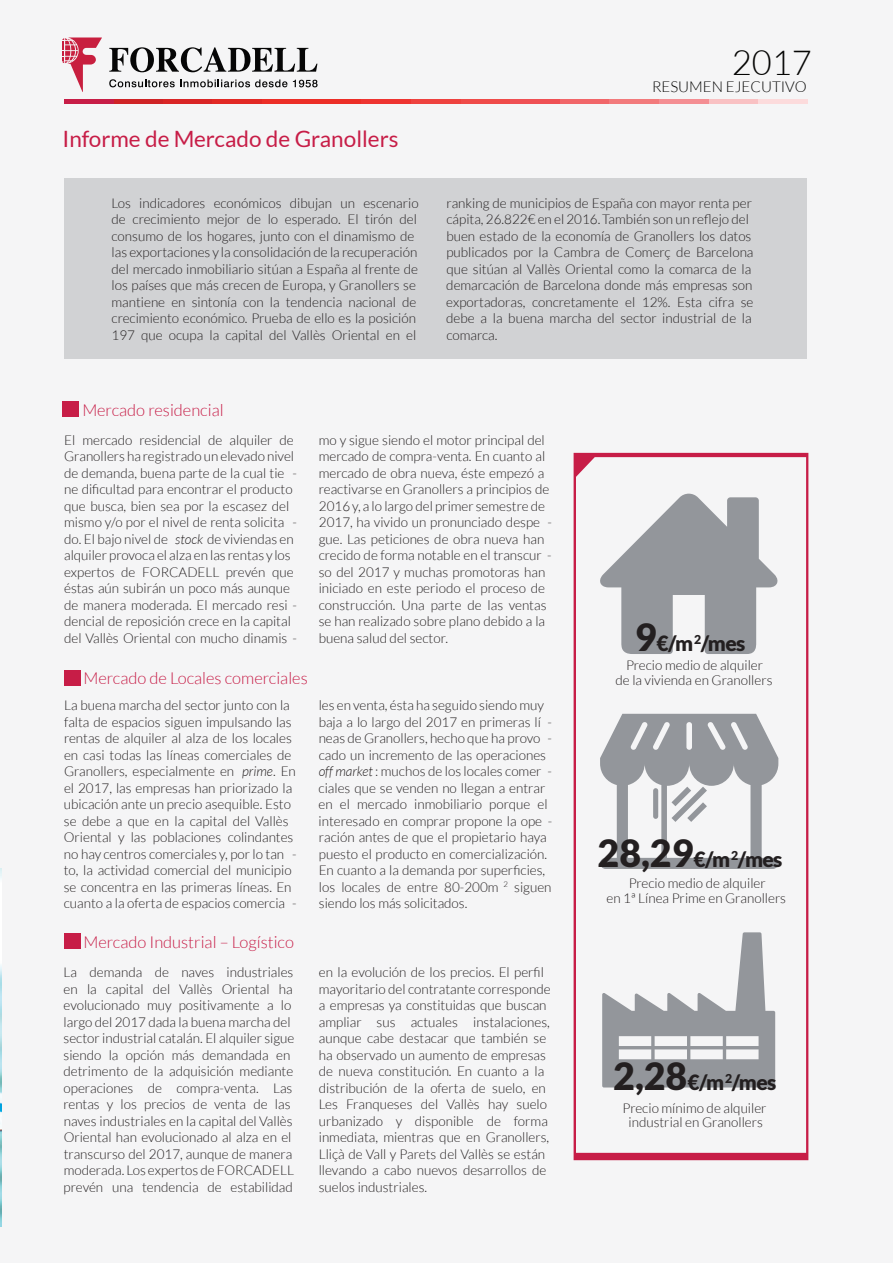
<style>
.page{position:relative;width:893px;height:1263px;background:#f5f5f6}
.page>*{position:absolute;margin:0;border:0;box-sizing:border-box;transform-origin:0 0}
.t1{font:300 34.5px "Lato";color:#050504}
.t2{font:22.5px "Lato";color:#c71d47}
.t3{font:900 21px "Lato";letter-spacing:-.03em;color:#231f20}
.t4{font:300 16.5px "Lato";color:#c71d47}
.t5{font:300 15px "Lato";color:#050504}
.t6{font:300 13.5px/16.5px "Lato";color:#231f20}
.s1{font-style:italic}
.s2{font-size:37.5px}
</style>
<div class="page">
<div style="left:65px;top:179px;width:742px;height:180px;background:#d1d2d4"></div>
<img style="left:0;top:868px;width:1px;height:358px">
<div style="left:63px;top:401px;width:16px;height:16px;background:#c71d47"></div>
<div style="left:64px;top:670px;width:16px;height:15px;background:#c71d47"></div>
<div style="left:64px;top:933px;width:16px;height:16px;background:#c71d47"></div>
<hr style="left:113px;top:100px;width:50px;height:4px;background:#cf2326">
<hr style="left:64px;top:100px;width:49px;height:4px;background:#c71d47">
<hr style="left:163px;top:100px;width:50px;height:4px;background:#d92526">
<hr style="left:213px;top:100px;width:49px;height:4px;background:#e22925">
<hr style="left:262px;top:100px;width:50px;height:4px;background:#ec2e27">
<hr style="left:312px;top:100px;width:49px;height:4px;background:#ec2e27">
<hr style="left:361px;top:100px;width:50px;height:4px;background:#ee3431">
<hr style="left:411px;top:100px;width:50px;height:4px;background:#ee423f">
<hr style="left:461px;top:100px;width:49px;height:4px;background:#ef4b49">
<hr style="left:510px;top:100px;width:50px;height:4px;background:#ef5054">
<hr style="left:560px;top:100px;width:49px;height:4px;background:#f16669">
<hr style="left:609px;top:100px;width:50px;height:4px;background:#f27a7c">
<hr style="left:659px;top:100px;width:50px;height:4px;background:#f48e93">
<hr style="left:709px;top:100px;width:49px;height:4px;background:#f9c1c3">
<hr style="left:758px;top:100px;width:50px;height:4px;background:#fcdbdc">
<div style="left:574px;top:453px;width:234px;height:707px;background:#c71d47;border:2px solid #c71d47"></div>
<div style="left:576px;top:457px;width:230px;height:696px;background:#f5f5f6"></div>
<svg style="left:599px;top:494px;width:179px;height:160px;background:#b7b8bc"></svg>
<svg style="left:602px;top:932px;width:173px;height:155px;background:#c3c4c7"></svg>
<svg style="left:600px;top:714px;width:178px;height:155px;background:#c0c2c5"></svg>
<div style="left:653px;top:788px;width:5px;height:31px;background:#93969b;border-radius:3px"></div>
<svg style="left:109px;top:47px;width:208px;height:25px"></svg>
<svg style="left:109px;top:79px;width:178px;height:8px"></svg>
<svg style="left:293px;top:80px;width:25px;height:7px"></svg>
<svg style="left:62px;top:38px;width:40px;height:54px"></svg>
<h2 class="t2" style="left:63px;top:126px;width:337px">Informe de Mercado de Granollers</h2>
<h1 class="t1" style="left:732px;top:44px;width:82px">2017</h1>
<p class="t5" style="left:652px;top:78px;width:156px">RESUMEN EJECUTIVO</p>
<p class="t6" style="left:112px;top:195px;width:309px">Los indicadores económicos dibujan un escenario de crecimiento mejor de lo esperado. El tirón del consumo de los hogares, junto con el dinamismo de las exportaciones y la consolidación de la recuperación del mercado inmobiliario sitúan a España al frente de los países que más crecen de Europa, y Granollers se mantiene en sintonía con la tendencia nacional de crecimiento económico. Prueba de ello es la posición 197 que ocupa la capital del Vallès Oriental en el</p>
<p class="t6" style="left:446px;top:195px;width:309px">ranking de municipios de España con mayor renta per cápita, 26.822€ en el 2016.También son un reflejo del buen estado de la economía de Granollers los datos publicados por la Cambra de Comerç de Barcelona que sitúan al Vallès Oriental como la comarca de la demarcación de Barcelona donde más empresas son exportadoras, concretamente el 12%. Esta cifra se debe a la buena marcha del sector industrial de la comarca.</p>
<p class="t4" style="left:82px;top:401px;width:143px">Mercado residencial</p>
<p class="t6" style="left:64px;top:432px;width:234px">El mercado residencial de alquiler de Granollers ha registrado un elevado nivel de demanda, buena parte de la cual tie - ne dificultad para encontrar el producto que busca, bien sea por la escasez del mismo y/o por el nivel de renta solicita - do. El bajo nivel de <span class="s1">stock</span> de viviendas en alquiler provoca el alza en las rentas y los expertos de FORCADELL prevén que éstas aún subirán un poco más aunque de manera moderada. El mercado resi - dencial de reposición crece en la capital del Vallès Oriental con mucho dinamis -</p>
<p class="t4" style="left:84px;top:669px;width:226px">Mercado de Locales comerciales</p>
<p class="t6" style="left:64px;top:697px;width:234px">La buena marcha del sector junto con la falta de espacios siguen impulsando las rentas de alquiler al alza de los locales en casi todas las líneas comerciales de Granollers, especialmente en <span class="s1">prime</span>. En el 2017, las empresas han priorizado la ubicación ante un precio asequible. Esto se debe a que en la capital del Vallès Oriental y las poblaciones colindantes no hay centros comerciales y, por lo tan - to, la actividad comercial del municipio se concentra en las primeras líneas. En cuanto a la oferta de espacios comercia -</p>
<p class="t4" style="left:84px;top:933px;width:212px">Mercado Industrial – Logístico</p>
<p class="t6" style="left:63px;top:964px;width:233px">La demanda de naves industriales en la capital del Vallès Oriental ha evolucionado muy positivamente a lo largo del 2017 dada la buena marcha del sector industrial catalán. El alquiler sigue siendo la opción más demandada en detrimento de la adquisición mediante operaciones de compra-venta. Las rentas y los precios de venta de las naves industriales en la capital del Vallès Oriental han evolucionado al alza en el transcurso del 2017, aunque de manera moderada. Los expertos de FORCADELL prevén una tendencia de estabilidad</p>
<p class="t6" style="left:319px;top:432px;width:235px">mo y sigue siendo el motor principal del mercado de compra-venta. En cuanto al mercado de obra nueva, éste empezó a reactivarse en Granollers a principios de 2016y, a lo largo del primer semestre de 2017, ha vivido un pronunciado despe - gue. Las peticiones de obra nueva han crecido de forma notable en el transcur - so del 2017 y muchas promotoras han iniciado en este periodo el proceso de construcción. Una parte de las ventas se han realizado sobre plano debido a la buena salud del sector.</p>
<p class="t6" style="left:319px;top:697px;width:235px">les en venta, ésta ha seguido siendo muy baja a lo largo del 2017 en primeras lí - neas de Granollers, hecho que ha provo - cado un incremento de las operaciones <span class="s1">off market</span> : muchos de los locales comer - ciales que se venden no llegan a entrar en el mercado inmobiliario porque el interesado en comprar propone la ope - ración antes de que el propietario haya puesto el producto en comercialización.<br>En cuanto a la demanda por superficies, los locales de entre 80-200m <sup>2</sup> siguen siendo los más solicitados.</p>
<p class="t6" style="left:319px;top:964px;width:233px">en la evolución de los precios. El perfil mayoritario del contratante corresponde a empresas ya constituidas que buscan ampliar sus actuales instalaciones, aunque cabe destacar que también se ha observado un aumento de empresas de nueva constitución. En cuanto a la distribución de la oferta de suelo, en Les Franqueses del Vallès hay suelo urbanizado y disponible de forma inmediata, mientras que en Granollers, Lliçà de Vall y Parets del Vallès se están llevando a cabo nuevos desarrollos de suelos industriales.</p>
<h3 class="t3" style="left:635px;top:631px;width:112px"><span class="s2">9</span>€/m<sup>2</sup>/mes</h3>
<p class="t6" style="left:616px;top:658px;width:158px;line-height:14.7px;text-align:center">Precio medio de alquiler<br>de la vivienda en Granollers</p>
<h3 class="t3" style="left:598px;top:847px;width:186px"><span class="s2">28,29</span>€/m<sup>2</sup>/mes</h3>
<p class="t6" style="left:606px;top:876px;width:181px;line-height:14.7px;text-align:center">Precio medio de alquiler<br>en 1ª Línea Prime en Granollers</p>
<h3 class="t3" style="left:613px;top:1070px;width:165px"><span class="s2">2,28</span>€/m<sup>2</sup>/mes</h3>
<p class="t6" style="left:623px;top:1100px;width:146px;line-height:14.7px;text-align:center">Precio mínimo de alquiler industrial en Granollers</p>
</div>
